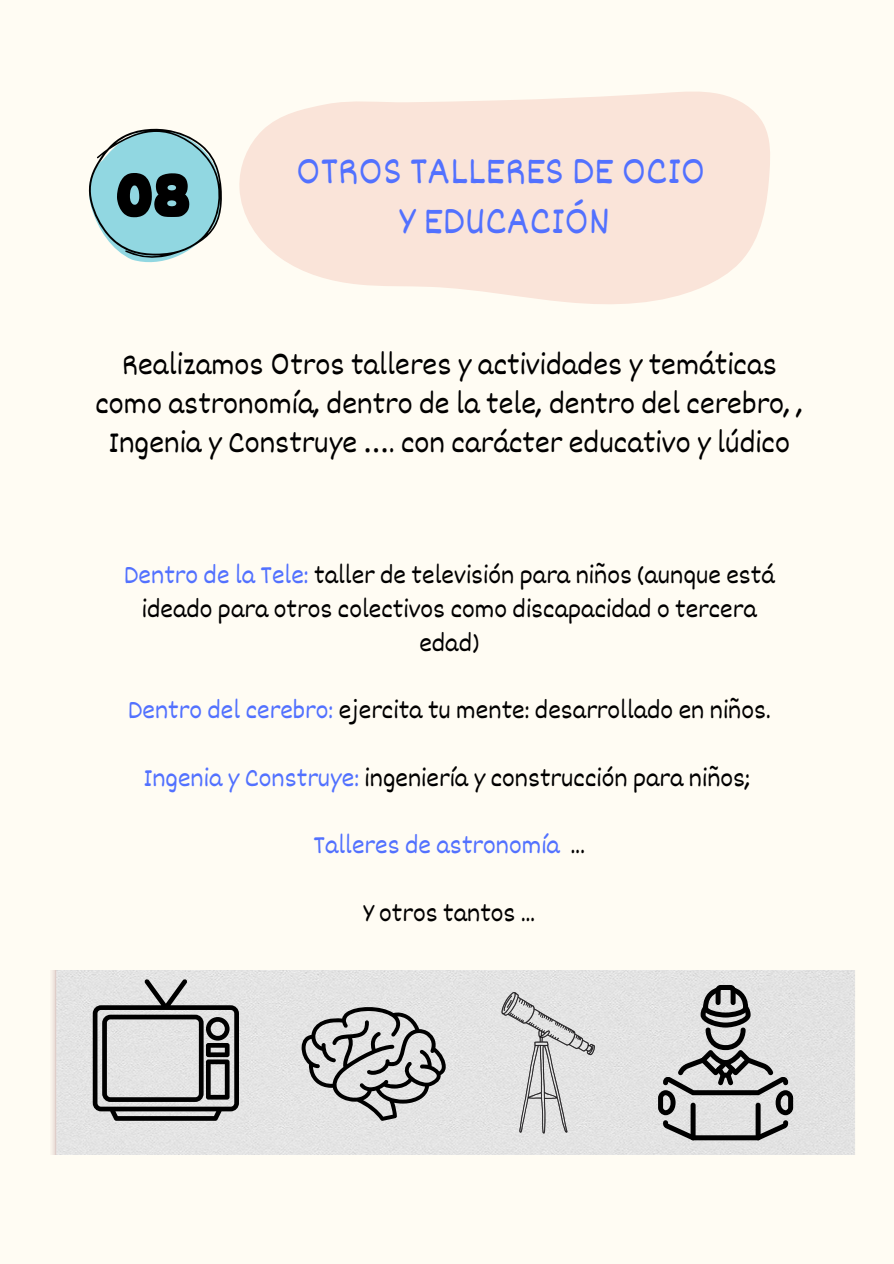
<style>
.page{position:relative;width:894px;height:1264px;background:#fff}
.page>*{position:absolute;margin:0;border:0;box-sizing:border-box;transform-origin:0 0}
.t1{font:60.75px "Funtastic";color:#000}
.t2{font:40.2px "Dekko";color:#5271ff}
.t3{font:31.65px/39.3px "Dekko";color:#000;text-align:center}
.t4{font:26.85px/33.8px "Dekko";color:#000;text-align:center}
.t5{font:26.85px "Dekko";color:#5271ff}
.s1{font-family:"Noto Sans Gurmukhi"}
.s2{color:#5271ff}
.s3{color:#000}
</style>
<div class="page">
<div style="left:0;top:0;width:893px;height:1263px;background:#fffcf3"></div>
<svg style="left:239px;top:91px;width:531px;height:213px;fill:#fae4d9"></svg>
<svg style="left:88px;top:128px;width:134px;height:135px"></svg>
<div style="left:52px;top:970px;width:803px;height:184px;background:#e3e3e3"></div>
<svg style="left:658px;top:984px;width:134px;height:156px;background:#b5b5b5"></svg>
<div style="left:755px;top:1102px;width:5px;height:38px;background:#000;border-radius:3px"></div>
<div style="left:690px;top:1102px;width:5px;height:38px;background:#000;border-radius:3px"></div>
<svg style="left:93px;top:979px;width:146px;height:141px;background:#a4a4a4"></svg>
<svg style="left:301px;top:1004px;width:145px;height:116px;background:#b4b4b4"></svg>
<svg style="left:501px;top:991px;width:93px;height:142px;background:#d1d1d1"></svg>
<p class="t1" style="left:117px;top:168px;width:76px">08</p>
<p class="t2" style="left:296px;top:145px;width:410px">OTROS TALLERES DE OCIO</p>
<p class="t2" style="left:399px;top:196px;width:212px">Y EDUCACIÓN</p>
<p class="t3" style="left:95px;top:343px;width:709px">Realizamos 0tros talleres y actividades y temáticas como astronomía, dentro de la tele, dentro del cerebro, ,<br>Ingenia y Construye <span class="s1">…</span>. con carácter educativo y lúdico</p>
<p class="t4" style="left:124px;top:557px;width:652px"><span class="s2">Dentro de la Tele:</span> taller de televisión para niños (aunque está ideado para otros colectivos como discapacidad o tercera edad)</p>
<p class="t4" style="left:128px;top:692px;width:644px"><span class="s2">Dentro del cerebro:</span> ejercita tu mente: desarrollado en niños.</p>
<h1 class="t4" style="left:143px;top:759px;width:607px"><span class="s2">Ingenia y Construye:</span> ingeniería y construcción para niños;</h1>
<h2 class="t5" style="left:313px;top:828px;width:273px">Talleres de astronomía <span class="s3">...</span></h2>
<p class="t4" style="left:363px;top:894px;width:173px">Y otros tantos ...</p>
</div>
